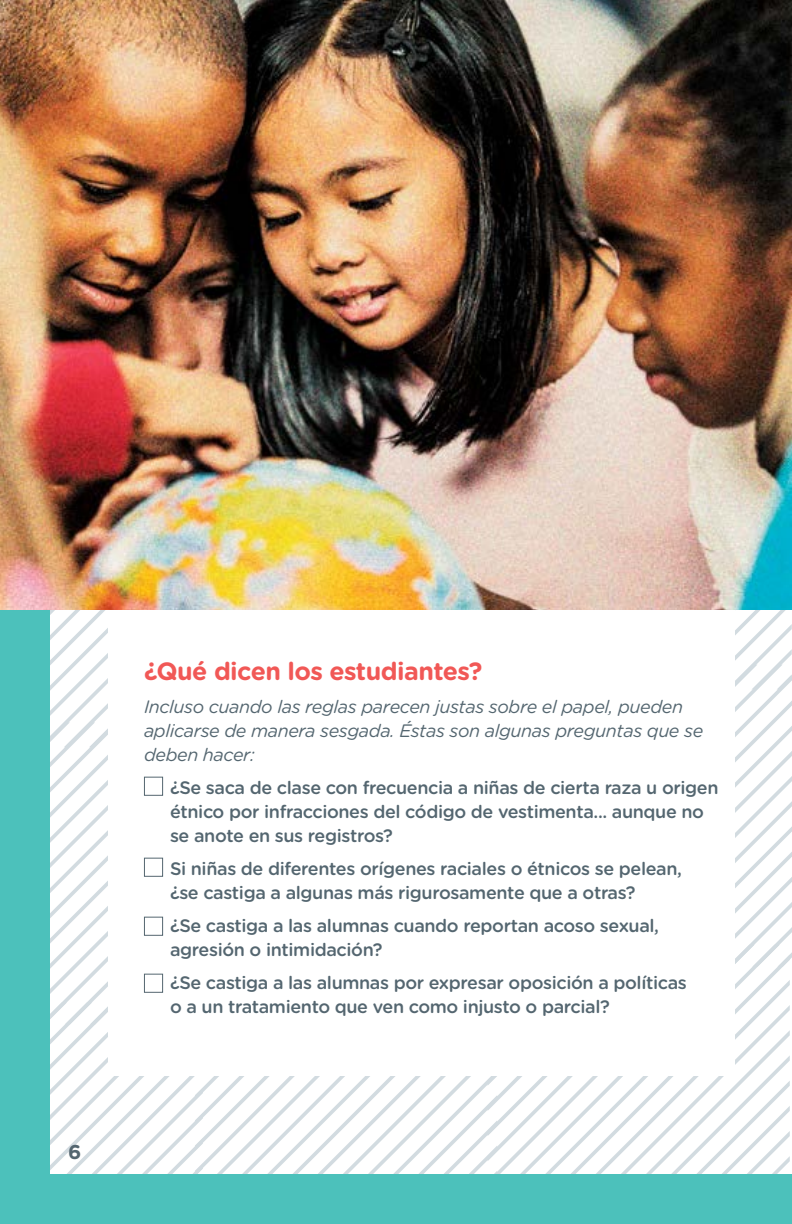
<style>
.page{position:relative;width:792px;height:1224px;background:#fff}
.page>*{position:absolute;margin:0;border:0;box-sizing:border-box;transform-origin:0 0}
.t1{font:700 25px "Gotham Rounded";color:#f15856}
.t2{font:700 20px "Gotham Rounded";color:#546670}
.t3{font:500 18px/24px "Gotham Rounded";letter-spacing:-.02em;color:#546670}
.t4{font:italic 18px/24px "Gotham Rounded";letter-spacing:-.02em;color:#546670}
</style>
<div class="page">
<svg style="left:20px;top:609px;width:772px;height:597px"></svg>
<div style="left:0;top:1206px;width:792px;height:18px;background:#4cc1bb"></div>
<div style="left:0;top:0;width:20px;height:1224px;background:#4cc1bb"></div>
<img style="left:0;top:0;width:792px;height:609px">
<p class="t2" style="left:68px;top:1138px;width:15px">6</p>
<h1 class="t1" style="left:144px;top:653px;width:340px">¿Qué dicen los estudiantes?</h1>
<p class="t4" style="left:144px;top:694px;width:561px">Incluso cuando las reglas parecen justas sobre el papel, pueden aplicarse de manera sesgada. Éstas son algunas preguntas que se deben hacer:</p>
<p class="t3" style="left:170px;top:775px;width:550px">¿Se saca de clase con frecuencia a niñas de cierta raza u origen étnico por infracciones del código de vestimenta... aunque no se anote en sus registros?</p>
<p class="t3" style="left:170px;top:856px;width:514px">Si niñas de diferentes orígenes raciales o étnicos se pelean, ¿se castiga a algunas más rigurosamente que a otras?</p>
<p class="t3" style="left:170px;top:913px;width:491px">¿Se castiga a las alumnas cuando reportan acoso sexual, agresión o intimidación?</p>
<p class="t3" style="left:170px;top:970px;width:518px">¿Se castiga a las alumnas por expresar oposición a políticas o a un tratamiento que ven como injusto o parcial?</p>
</div>
